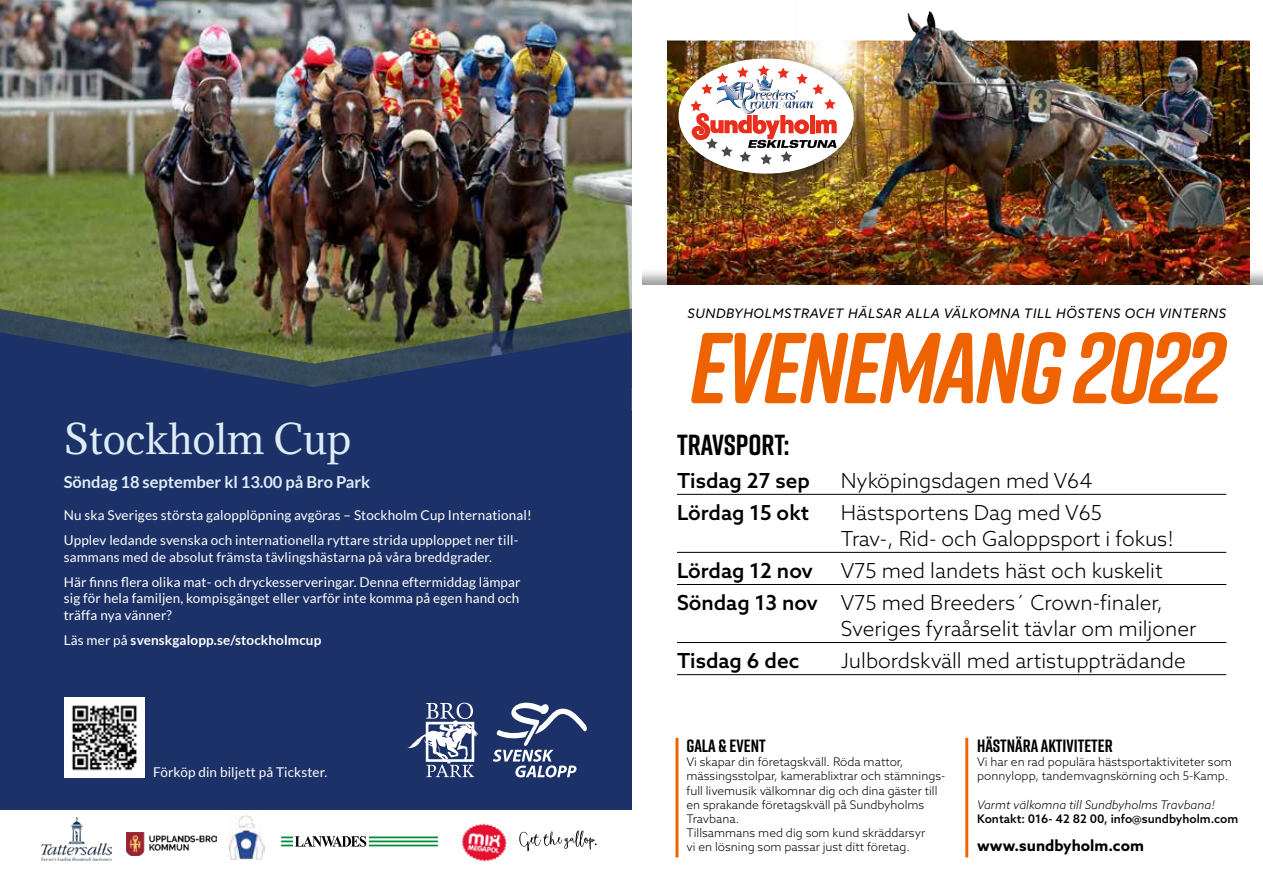
<style>
.page{position:relative;width:1263px;height:893px;background:#fff}
.page>*{position:absolute;margin:0;border:0;box-sizing:border-box;transform-origin:0 0}
.t1{font:italic 700 100.5px "Rift Soft";letter-spacing:-.03em;color:#ee6300}
.t2{font:39px "Adamina";letter-spacing:-.005em;color:#deecf5}
.t3{font:700 28.95px "Rift";color:#000}
.t4{font:300 20.7px/26px "Azo Sans";color:#000}
.t5{font:500 20.7px "Azo Sans";color:#000}
.t6{font:700 17.85px "Rift";color:#000}
.t7{font:700 16.5px "Lato";letter-spacing:-.005em;color:#deecf5}
.t8{font:700 15.3px "Azo Sans";color:#000}
.t9{font:13.5px/25px "Lato";letter-spacing:.01em;color:#fff}
.t10{font:700 13.5px "Lato";letter-spacing:.01em;color:#fff}
.t11{font:italic 13.05px "Azo Sans";letter-spacing:.05em;color:#000}
.t12{font:300 11.85px/14.2px "Azo Sans";color:#000}
.t13{font:500 11.85px "Azo Sans";color:#000}
.t14{font:italic 300 11.85px "Azo Sans";color:#000}
.s1{font-weight:400}
.s2{font-weight:500}
</style>
<div class="page">
<img style="left:0;top:0;width:631px;height:305px">
<div style="left:0;top:412px;width:631px;height:398px;background:#1b3167"></div>
<svg style="left:493px;top:702px;width:94px;height:75px"></svg>
<svg style="left:407px;top:703px;width:71px;height:74px"></svg>
<div style="left:426px;top:722px;width:48px;height:40px;border:3px solid #fff"></div>
<img style="left:0;top:305px;width:631px;height:27px">
<svg style="left:0;top:332px;width:631px;height:80px;fill:#1b3167"></svg>
<img style="left:65px;top:697px;width:80px;height:80px">
<img style="left:41px;top:817px;width:70px;height:43px">
<img style="left:127px;top:832px;width:89px;height:23px">
<img style="left:227px;top:815px;width:38px;height:44px">
<hr style="left:281px;top:840px;width:157px;height:2px;background:#008a38">
<hr style="left:281px;top:845px;width:157px;height:1px;background:#008a38">
<hr style="left:281px;top:836px;width:157px;height:2px;background:#008a38">
<div style="left:293px;top:834px;width:76px;height:14px;background:#fff"></div>
<svg style="left:295px;top:836px;width:71px;height:11px"></svg>
<img style="left:462px;top:823px;width:45px;height:39px">
<svg style="left:519px;top:830px;width:78px;height:21px"></svg>
<img style="left:667px;top:11px;width:582px;height:257px">
<div style="left:642px;top:268px;width:621px;height:108px;background:#000;opacity:.39"></div>
<div style="left:642px;top:285px;width:621px;height:89px;background:#fff"></div>
<div style="left:671px;top:51px;width:198px;height:138px;background:#000;opacity:.5"></div>
<div style="left:678px;top:58px;width:176px;height:116px;background:#fff;border-radius:50%"></div>
<svg style="left:690px;top:65px;width:147px;height:99px"></svg>
<hr style="left:675px;top:738px;width:3px;height:119px;background:#ee6300">
<hr style="left:965px;top:738px;width:3px;height:119px;background:#ee6300">
<div style="left:642px;top:368px;width:621px;height:57px;background:#fff"></div>
<hr style="left:677px;top:494px;width:549px;height:1px;background:#000">
<hr style="left:677px;top:552px;width:549px;height:1px;background:#000">
<hr style="left:677px;top:584px;width:549px;height:1px;background:#000">
<hr style="left:677px;top:642px;width:549px;height:1px;background:#000">
<hr style="left:677px;top:674px;width:549px;height:1px;background:#000">
<h2 class="t2" style="left:64px;top:412px;width:289px">Stockholm Cup</h2>
<p class="t7" style="left:64px;top:473px;width:308px">Söndag 18 september kl 13.00 på Bro Park</p>
<p class="t9" style="left:64px;top:503px;width:469px">Nu ska Sveriges största galopplöpning avgöras – Stockholm Cup International!<br>Upplev ledande svenska och internationella ryttare strida upploppet ner till-</p>
<p class="t9" style="left:64px;top:544px;width:458px">sammans med de absolut främsta tävlingshästarna på våra breddgrader.<br>Här finns flera olika mat- och dryckesserveringar. Denna eftermiddag lämpar</p>
<p class="t9" style="left:64px;top:590px;width:457px;line-height:16.5px">sig för hela familjen, kompisgänget eller varför inte komma på egen hand och träffa nya vänner?</p>
<p class="t10" style="left:64px;top:632px;width:259px"><span class="s1">Läs mer på</span> svenskgalopp.se/stockholmcup</p>
<p class="t9" style="left:153px;top:760px;width:176px">Förköp din biljett på Tickster.</p>
<p class="t11" style="left:687px;top:305px;width:540px">SUNDBYHOLMSTRAVET HÄLSAR ALLA VÄLKOMNA TILL HÖSTENS OCH VINTERNS</p>
<h1 class="t1" style="left:690px;top:296px;width:536px">EVENEMANG 2022</h1>
<h3 class="t3" style="left:677px;top:424px;width:114px">TRAVSPORT:</h3>
<h3 class="t5" style="left:677px;top:466px;width:134px">Tisdag 27 sep</h3>
<h3 class="t4" style="left:841px;top:467px;width:253px">Nyköpingsdagen med V64</h3>
<h3 class="t5" style="left:677px;top:499px;width:134px">Lördag 15 okt</h3>
<h3 class="t4" style="left:841px;top:499px;width:335px">Hästsportens Dag med V65<br>Trav-, Rid- och Galoppsport i fokus!</h3>
<h3 class="t5" style="left:677px;top:557px;width:137px">Lördag 12 nov</h3>
<h3 class="t4" style="left:677px;top:554px;width:488px;line-height:32.1px;text-align:right">V75 med landets häst och kuskelit<br><span class="s2">Söndag 13 nov</span> V75 med Breeders´ Crown-finaler,</h3>
<h3 class="t4" style="left:841px;top:615px;width:357px">Sveriges fyraårselit tävlar om miljoner</h3>
<h3 class="t5" style="left:677px;top:647px;width:124px">Tisdag 6 dec</h3>
<h3 class="t4" style="left:841px;top:647px;width:347px">Julbordskväll med artistuppträdande</h3>
<h3 class="t6" style="left:686px;top:733px;width:81px">GALA &amp; EVENT</h3>
<p class="t12" style="left:686px;top:754px;width:260px">Vi skapar din företagskväll. Röda mattor, mässingsstolpar, kamerablixtrar och stämnings&shy;full livemusik välkomnar dig och dina gäster till en sprakande företagskväll på Sundbyholms Travbana.<br>Tillsammans med dig som kund skräddarsyr<br>vi en lösning som passar just ditt företag.</p>
<h3 class="t6" style="left:977px;top:733px;width:137px">HÄSTNÄRA AKTIVITETER</h3>
<p class="t12" style="left:977px;top:754px;width:256px">Vi har en rad populära hästsportaktiviteter som ponnylopp, tandemvagnskörning och 5-Kamp.</p>
<p class="t14" style="left:977px;top:797px;width:239px">Varmt välkomna till Sundbyholms Travbana!</p>
<p class="t13" style="left:977px;top:811px;width:262px">Kontakt: 016- 42 82 00, info@sundbyholm.com</p>
<p class="t8" style="left:977px;top:836px;width:168px">www.sundbyholm.com</p>
</div>
